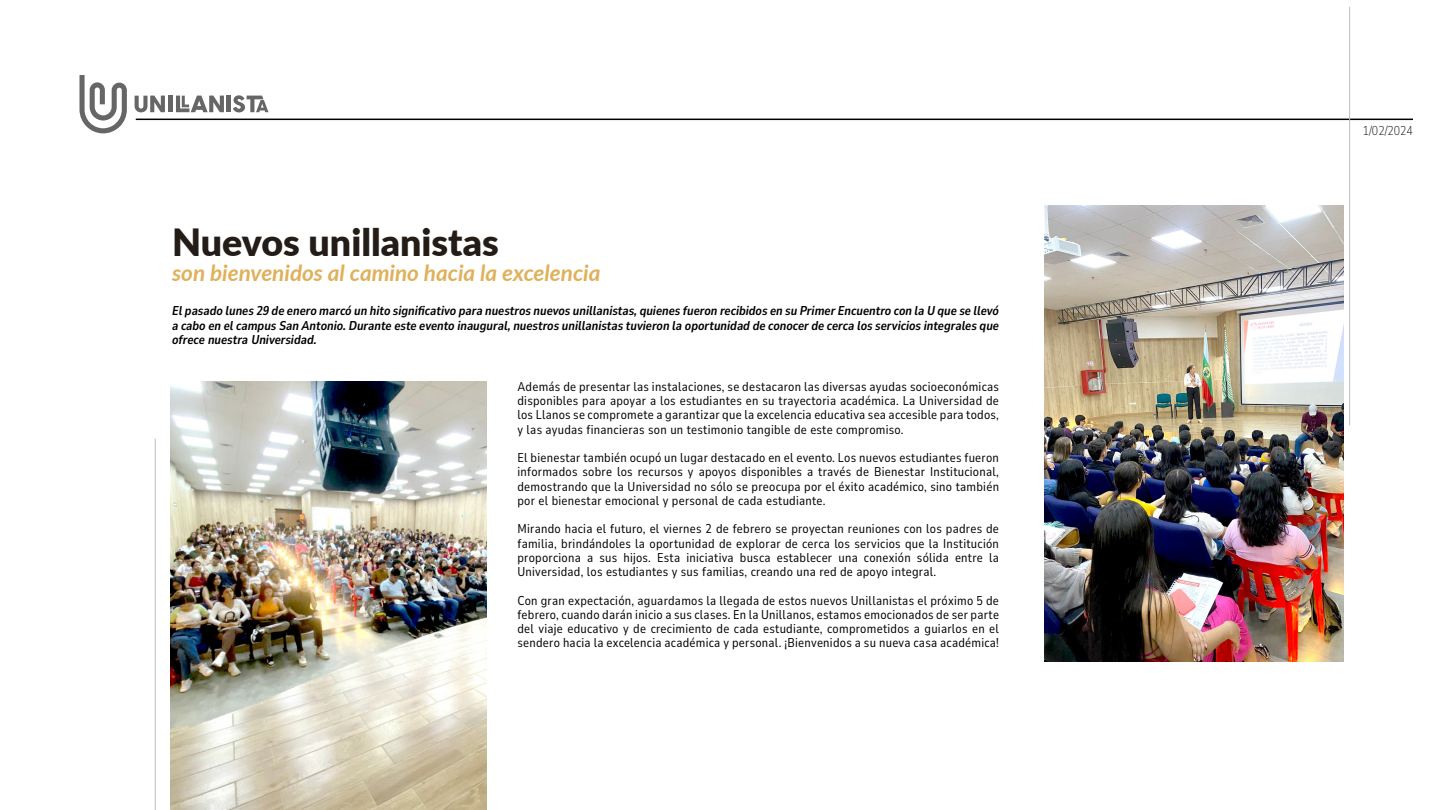
<style>
.page{position:relative;width:1440px;height:810px;background:#fff}
.page>*{position:absolute;margin:0;border:0;box-sizing:border-box;transform-origin:0 0}
.t1{font:900 37.5px "Lato";color:#241c17}
.t2{font:italic 700 22.5px "Lato";color:#e0b05b}
.t3{font:12.75px/14.2px "Nunito Sans 10 pt Condensed";letter-spacing:.02em;color:#000;text-align:justify}
.t4{font:italic 700 12.75px/14.2px "Nunito Sans 10 pt Condensed";color:#000;text-align:justify}
.t5{font:200 12.75px "Nunito Sans 10 pt Condensed";color:#000}
</style>
<div class="page">
<hr style="left:136px;top:119px;width:1277px;height:1px;background:#000">
<div style="left:168px;top:96px;width:5px;height:16px;background:#666"></div>
<svg style="left:176px;top:96px;width:48px;height:16px"></svg>
<hr style="left:227px;top:96px;width:4px;height:16px;background:#666">
<svg style="left:233px;top:95px;width:35px;height:17px"></svg>
<svg style="left:135px;top:96px;width:30px;height:16px"></svg>
<svg style="left:80px;top:75px;width:47px;height:58px"></svg>
<img style="left:170px;top:381px;width:317px;height:429px">
<img style="left:1044px;top:206px;width:299px;height:455px">
<hr style="left:1349px;top:7px;width:1px;height:418px;background:#bdbdbd">
<hr style="left:155px;top:439px;width:1px;height:371px;background:#bdbdbd">
<h1 class="t1" style="left:172px;top:214px;width:328px">Nuevos unillanistas</h1>
<h2 class="t2" style="left:172px;top:257px;width:430px">son bienvenidos al camino hacia la excelencia</h2>
<p class="t4" style="left:172px;top:303px;width:828px">El pasado lunes 29 de enero marcó un hito significativo para nuestros nuevos unillanistas, quienes fueron recibidos en su Primer Encuentro con la U que se llevó a cabo en el campus San Antonio. Durante este evento inaugural, nuestros unillanistas tuvieron la oportunidad de conocer de cerca los servicios integrales que ofrece nuestra Universidad.</p>
<p class="t3" style="left:517px;top:379px;width:483px">Además de presentar las instalaciones, se destacaron las diversas ayudas socioeconómicas disponibles para apoyar a los estudiantes en su trayectoria académica. La Universidad de los Llanos se compromete a garantizar que la excelencia educativa sea accesible para todos, y las ayudas financieras son un testimonio tangible de este compromiso.</p>
<p class="t3" style="left:517px;top:450px;width:483px">El bienestar también ocupó un lugar destacado en el evento. Los nuevos estudiantes fueron informados sobre los recursos y apoyos disponibles a través de Bienestar Institucional, demostrando que la Universidad no sólo se preocupa por el éxito académico, sino también por el bienestar emocional y personal de cada estudiante.</p>
<p class="t3" style="left:517px;top:521px;width:483px">Mirando hacia el futuro, el viernes 2 de febrero se proyectan reuniones con los padres de familia, brindándoles la oportunidad de explorar de cerca los servicios que la Institución proporciona a sus hijos. Esta iniciativa busca establecer una conexión sólida entre la Universidad, los estudiantes y sus familias, creando una red de apoyo integral.</p>
<p class="t3" style="left:517px;top:593px;width:483px">Con gran expectación, aguardamos la llegada de estos nuevos Unillanistas el próximo 5 de febrero, cuando darán inicio a sus clases. En la Unillanos, estamos emocionados de ser parte del viaje educativo y de crecimiento de cada estudiante, comprometidos a guiarlos en el sendero hacia la excelencia académica y personal. ¡Bienvenidos a su nueva casa académica!</p>
<p class="t5" style="left:1363px;top:122px;width:52px">1/02/2024</p>
</div>
